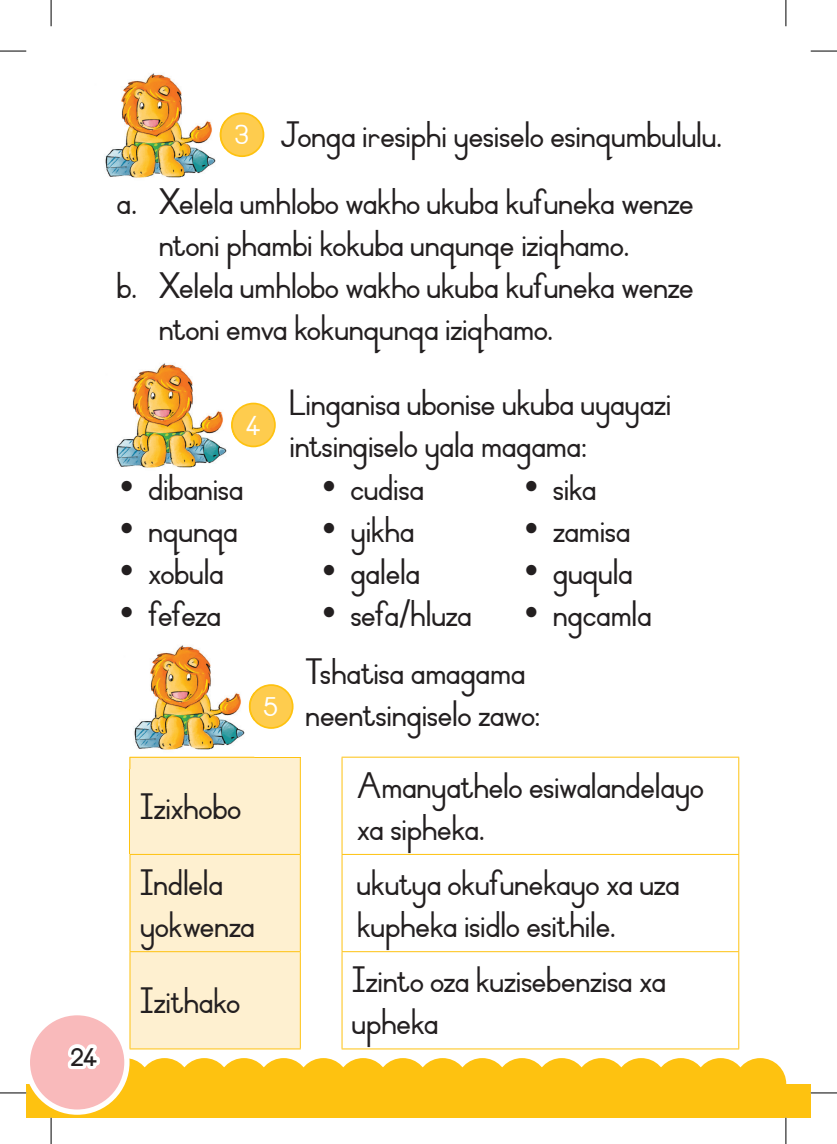
<style>
.page{position:relative;width:837px;height:1144px;background:#fff}
.page>*{position:absolute;margin:0;border:0;box-sizing:border-box;transform-origin:0 0}
.t1{font:35px/42px "Scool";letter-spacing:-.01em;color:#231f20}
.t2{font:35px/42px "IOP Scool Gr NUM Reg";letter-spacing:-.01em;color:#231f20}
.t3{font:26.25px "IOP Scool Gr NUM Reg";color:#fff}
.t4{font:24.5px "IOP Scool Gr NUM Bold";color:#231f20}
.s1{font-size:26.25px;color:#fff}
</style>
<div class="page">
<div style="left:26px;top:1084px;width:759px;height:34px;background:#fec210"></div>
<div style="left:772px;top:1084px;width:38px;height:34px;background:#fec210"></div>
<div style="left:99px;top:1058px;width:52px;height:52px;background:#fec210;border-radius:50%"></div>
<div style="left:138px;top:1058px;width:52px;height:52px;background:#fec210;border-radius:50%"></div>
<div style="left:178px;top:1058px;width:52px;height:52px;background:#fec210;border-radius:50%"></div>
<div style="left:218px;top:1058px;width:52px;height:52px;background:#fec210;border-radius:50%"></div>
<div style="left:258px;top:1058px;width:51px;height:52px;background:#fec210;border-radius:50%"></div>
<div style="left:297px;top:1058px;width:52px;height:52px;background:#fec210;border-radius:50%"></div>
<div style="left:337px;top:1058px;width:52px;height:52px;background:#fec210;border-radius:50%"></div>
<div style="left:377px;top:1058px;width:51px;height:52px;background:#fec210;border-radius:50%"></div>
<div style="left:416px;top:1058px;width:52px;height:52px;background:#fec210;border-radius:50%"></div>
<div style="left:456px;top:1058px;width:52px;height:52px;background:#fec210;border-radius:50%"></div>
<div style="left:496px;top:1058px;width:51px;height:52px;background:#fec210;border-radius:50%"></div>
<div style="left:535px;top:1058px;width:52px;height:52px;background:#fec210;border-radius:50%"></div>
<div style="left:575px;top:1058px;width:52px;height:52px;background:#fec210;border-radius:50%"></div>
<div style="left:615px;top:1058px;width:52px;height:52px;background:#fec210;border-radius:50%"></div>
<div style="left:654px;top:1058px;width:52px;height:52px;background:#fec210;border-radius:50%"></div>
<div style="left:694px;top:1058px;width:52px;height:52px;background:#fec210;border-radius:50%"></div>
<div style="left:734px;top:1058px;width:52px;height:52px;background:#fec210;border-radius:50%"></div>
<svg style="left:225px;top:112px;width:39px;height:45px;background:#fed365"></svg>
<img style="left:105px;top:73px;width:111px;height:105px">
<img style="left:219px;top:120px;width:6px;height:29px">
<svg style="left:236px;top:403px;width:40px;height:44px;background:#fed364"></svg>
<img style="left:116px;top:363px;width:111px;height:105px">
<img style="left:231px;top:411px;width:5px;height:28px">
<div style="left:130px;top:758px;width:170px;height:290px;background:#fef0d0"></div>
<hr style="left:129px;top:758px;width:1px;height:96px;background:#fec210">
<hr style="left:129px;top:855px;width:1px;height:96px;background:#fec210">
<hr style="left:129px;top:757px;width:172px;height:1px;background:#fec210">
<hr style="left:129px;top:854px;width:172px;height:1px;background:#fec210">
<hr style="left:300px;top:758px;width:1px;height:96px;background:#fec210">
<hr style="left:300px;top:855px;width:1px;height:96px;background:#fec210">
<hr style="left:341px;top:758px;width:1px;height:96px;background:#fec210">
<hr style="left:341px;top:855px;width:1px;height:96px;background:#fec210">
<hr style="left:341px;top:757px;width:398px;height:1px;background:#fec210">
<hr style="left:738px;top:758px;width:1px;height:96px;background:#fec210">
<hr style="left:738px;top:855px;width:1px;height:96px;background:#fec210">
<hr style="left:341px;top:854px;width:398px;height:1px;background:#fec210">
<hr style="left:129px;top:952px;width:1px;height:96px;background:#fec210">
<hr style="left:129px;top:951px;width:172px;height:1px;background:#fec210">
<hr style="left:129px;top:1048px;width:172px;height:1px;background:#fec210">
<hr style="left:300px;top:952px;width:1px;height:96px;background:#fec210">
<hr style="left:341px;top:952px;width:1px;height:96px;background:#fec210">
<hr style="left:341px;top:951px;width:398px;height:1px;background:#fec210">
<hr style="left:738px;top:952px;width:1px;height:96px;background:#fec210">
<hr style="left:341px;top:1048px;width:398px;height:1px;background:#fec210">
<svg style="left:254px;top:684px;width:39px;height:45px;background:#fed365"></svg>
<img style="left:129px;top:645px;width:125px;height:112px">
<img style="left:129px;top:757px;width:125px;height:12px">
<img style="left:249px;top:692px;width:5px;height:29px">
<svg style="left:0;top:51px;width:26px;height:1px"></svg>
<svg style="left:810px;top:51px;width:26px;height:1px"></svg>
<svg style="left:810px;top:1092px;width:26px;height:1px"></svg>
<svg style="left:51px;top:0;width:1px;height:26px"></svg>
<svg style="left:0;top:1015px;width:129px;height:129px"></svg>
<svg style="left:785px;top:0;width:1px;height:26px"></svg>
<svg style="left:785px;top:1118px;width:1px;height:26px"></svg>
<p class="t4" style="left:70px;top:1043px;width:28px">24</p>
<p class="t2" style="left:234px;top:116px;width:489px"><span class="s1">3</span> Jonga iresiphi yesiselo esinqumbululu.</p>
<p class="t1" style="left:117px;top:184px;width:578px">a. Xelela umhlobo wakho ukuba kufuneka wenze</p>
<p class="t1" style="left:159px;top:226px;width:472px">ntoni phambi kokuba unqunqe iziqhamo.</p>
<p class="t1" style="left:117px;top:268px;width:578px">b. Xelela umhlobo wakho ukuba kufuneka wenze</p>
<p class="t1" style="left:159px;top:310px;width:396px">ntoni emva kokunqunqa iziqhamo.</p>
<p class="t2" style="left:289px;top:385px;width:383px">Linganisa ubonise ukuba uyayazi intsingiselo yala magama:</p>
<p class="t3" style="left:245px;top:410px;width:17px">4</p>
<p class="t1" style="left:117px;top:469px;width:128px">• dibanisa</p>
<p class="t1" style="left:117px;top:511px;width:123px">• nqunqa</p>
<p class="t1" style="left:117px;top:553px;width:109px">• xobula</p>
<p class="t1" style="left:117px;top:595px;width:106px">• fefeza</p>
<p class="t3" style="left:263px;top:692px;width:17px">5</p>
<p class="t1" style="left:140px;top:788px;width:103px">Izixhobo</p>
<p class="t1" style="left:319px;top:469px;width:106px">• cudisa</p>
<p class="t1" style="left:319px;top:511px;width:97px">• yikha</p>
<p class="t1" style="left:319px;top:553px;width:103px">• galela</p>
<p class="t1" style="left:319px;top:595px;width:154px">• sefa/hluza</p>
<p class="t1" style="left:521px;top:469px;width:77px">• sika</p>
<p class="t1" style="left:521px;top:511px;width:111px">• zamisa</p>
<p class="t1" style="left:521px;top:553px;width:113px">• guqula</p>
<p class="t1" style="left:521px;top:595px;width:132px">• ngcamla</p>
<p class="t2" style="left:305px;top:653px;width:237px">Tshatisa amagama neentsingiselo zawo:</p>
<p class="t1" style="left:357px;top:767px;width:348px">Amanyathelo esiwalandelayo xa sipheka.</p>
<p class="t1" style="left:140px;top:864px;width:116px">Indlela yokwenza</p>
<p class="t1" style="left:357px;top:864px;width:324px">ukutya okufunekayo xa uza kupheka isidlo esithile.</p>
<p class="t1" style="left:140px;top:982px;width:101px">Izithako</p>
<p class="t1" style="left:352px;top:961px;width:315px">Izinto oza kuzisebenzisa xa upheka</p>
</div>
